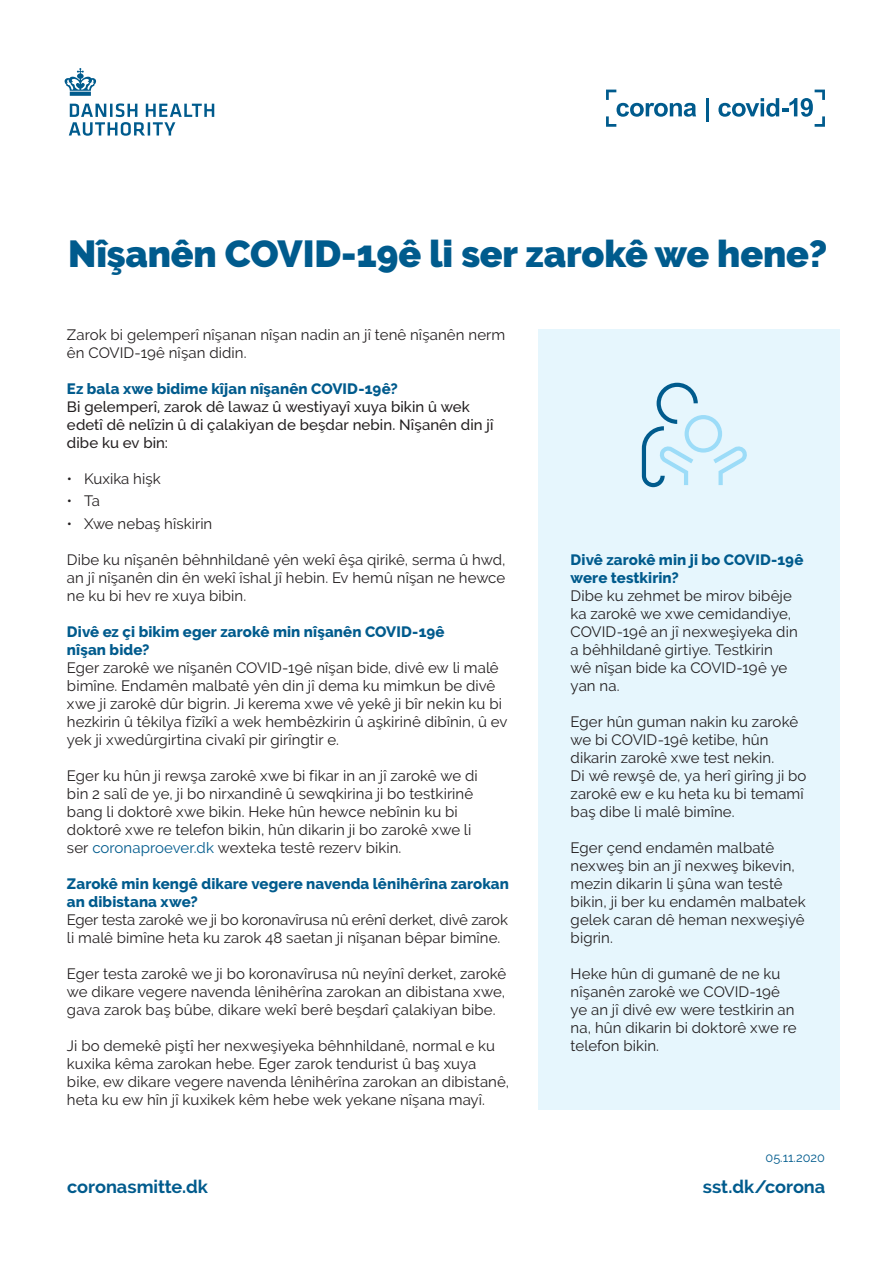
<style>
.page{position:relative;width:893px;height:1263px;background:#fff}
.page>*{position:absolute;margin:0;border:0;box-sizing:border-box;transform-origin:0 0}
.t1{font:900 37.5px "Raleway";letter-spacing:-.005em;color:#005b8d}
.t2{font:700 18.15px "Raleway";color:#005b8d}
.Brødtekst{font:15px/18px "Raleway";letter-spacing:.005em;color:#231f20}
.Lille_mellem{font:800 15px/18px "Raleway";letter-spacing:.005em;color:#005b8d}
.Brødtekst-2{font:500 15px/18px "Raleway";letter-spacing:.005em;color:#231f20}
.t3{font:12.75px "Raleway";color:#005b8d}
.s1{color:#005b8d}
</style>
<div class="page">
<svg style="left:606px;top:90px;width:90px;height:37px"></svg>
<hr style="left:706px;top:98px;width:3px;height:24px;background:#005b8d">
<svg style="left:718px;top:90px;width:107px;height:37px"></svg>
<div style="left:538px;top:329px;width:301px;height:781px;background:#e6f6fd"></div>
<svg style="left:642px;top:383px;width:105px;height:104px"></svg>
<svg style="left:65px;top:68px;width:31px;height:28px"></svg>
<svg style="left:69px;top:103px;width:145px;height:33px"></svg>
<p class="t1" style="left:68px;top:232px;width:761px">Nîşanên COVID-19ê li ser zarokê we hene?</p>
<p class="Brødtekst" style="left:67px;top:326px;width:440px">Zarok bi gelemperî nîşanan nîşan nadin an jî tenê nîşanên nerm ên COVID-19ê nîşan didin.</p>
<p class="Lille_mellem" style="left:67px;top:380px;width:332px">Ez bala xwe bidime kîjan nîşanên COVID-19ê?</p>
<p class="Brødtekst-2" style="left:67px;top:398px;width:428px">Bi gelemperî, zarok dê lawaz û westiyayî xuya bikin û wek edetî dê nelîzin û di çalakiyan de beşdar nebin. Nîşanên din jî dibe ku ev bin:</p>
<p class="Brødtekst" style="left:67px;top:470px;width:95px">• Kuxika hişk</p>
<p class="Brødtekst" style="left:67px;top:492px;width:35px">• Ta</p>
<p class="Brødtekst" style="left:67px;top:514px;width:147px">• Xwe nebaş hîskirin</p>
<p class="Brødtekst" style="left:67px;top:550px;width:440px;text-align:justify">Dibe ku nîşanên bêhnhildanê yên wekî êşa qirikê, serma û hwd, an jî nîşanên din ên wekî îshal jî hebin. Ev hemû nîşan ne hewce ne ku bi hev re xuya bibin.</p>
<p class="Lille_mellem" style="left:67px;top:622px;width:379px">Divê ez çi bikim eger zarokê min nîşanên COVID-19ê nîşan bide?</p>
<p class="Brødtekst" style="left:67px;top:658px;width:442px">Eger zarokê we nîşanên COVID-19ê nîşan bide, divê ew li malê bimîne. Endamên malbatê yên din jî dema ku mimkun be divê xwe ji zarokê dûr bigrin. Ji kerema xwe vê yekê ji bîr nekin ku bi hezkirin û têkilya fîzîkî a wek hembêzkirin û aşkirinê dibînin, û ev yek ji xwedûrgirtina civakî pir girîngtir e.</p>
<p class="Brødtekst" style="left:67px;top:766px;width:412px">Eger ku hûn ji rewşa zarokê xwe bi fikar in an jî zarokê we di bin 2 salî de ye, ji bo nirxandinê û sewqkirina ji bo testkirinê bang li doktorê xwe bikin. Heke hûn hewce nebînin ku bi doktorê xwe re telefon bikin, hûn dikarin ji bo zarokê xwe li ser <span class="s1">coronaproever.dk</span> wexteka testê rezerv bikin.</p>
<p class="Lille_mellem" style="left:67px;top:874px;width:443px">Zarokê min kengê dikare vegere navenda lênihêrîna zarokan an dibistana xwe?</p>
<p class="Brødtekst" style="left:67px;top:910px;width:442px">Eger testa zarokê we ji bo koronavîrusa nû erênî derket, divê zarok li malê bimîne heta ku zarok 48 saetan ji nîşanan bêpar bimîne.</p>
<p class="Brødtekst" style="left:67px;top:964px;width:441px;text-align:justify">Eger testa zarokê we ji bo koronavîrusa nû neyînî derket, zarokê we dikare vegere navenda lênihêrîna zarokan an dibistana xwe, gava zarok baş bûbe, dikare wekî berê beşdarî çalakiyan bibe.</p>
<p class="Brødtekst" style="left:67px;top:1036px;width:444px">Ji bo demekê piştî her nexweşiyeka bêhnhildanê, normal e ku kuxika kêma zarokan hebe. Eger zarok tendurist û baş xuya bike, ew dikare vegere navenda lênihêrîna zarokan an dibistanê, heta ku ew hîn jî kuxikek kêm hebe wek yekane nîşana mayî.</p>
<p class="Lille_mellem" style="left:571px;top:550px;width:234px">Divê zarokê min ji bo COVID-19ê were testkirin?</p>
<p class="Brødtekst" style="left:571px;top:586px;width:229px">Dibe ku zehmet be mirov bibêje ka zarokê we xwe cemidandiye,<br>COVID-19ê an jî nexweşiyeka din a bêhhildanê girtiye. Testkirin<br>wê nîşan bide ka COVID-19ê ye yan na.</p>
<p class="Brødtekst" style="left:571px;top:712px;width:237px">Eger hûn guman nakin ku zarokê we bi COVID-19ê ketibe, hûn dikarin zarokê xwe test nekin.<br>Di wê rewşê de, ya herî girîng ji bo zarokê ew e ku heta ku bi temamî baş dibe li malê bimîne.</p>
<p class="Brødtekst" style="left:571px;top:838px;width:237px">Eger çend endamên malbatê nexweş bin an jî nexweş bikevin, mezin dikarin li şûna wan testê bikin, ji ber ku endamên malbatek gelek caran dê heman nexweşiyê bigrin.</p>
<p class="Brødtekst" style="left:571px;top:964px;width:227px">Heke hûn di gumanê de ne ku nîşanên zarokê we COVID-19ê ye an jî divê ew were testkirin an na, hûn dikarin bi doktorê xwe re telefon bikin.</p>
<p class="t3" style="left:766px;top:1150px;width:61px">05.11.2020</p>
<p class="t2" style="left:67px;top:1176px;width:142px">coronasmitte.dk</p>
<p class="t2" style="left:703px;top:1176px;width:124px">sst.dk/corona</p>
</div>
